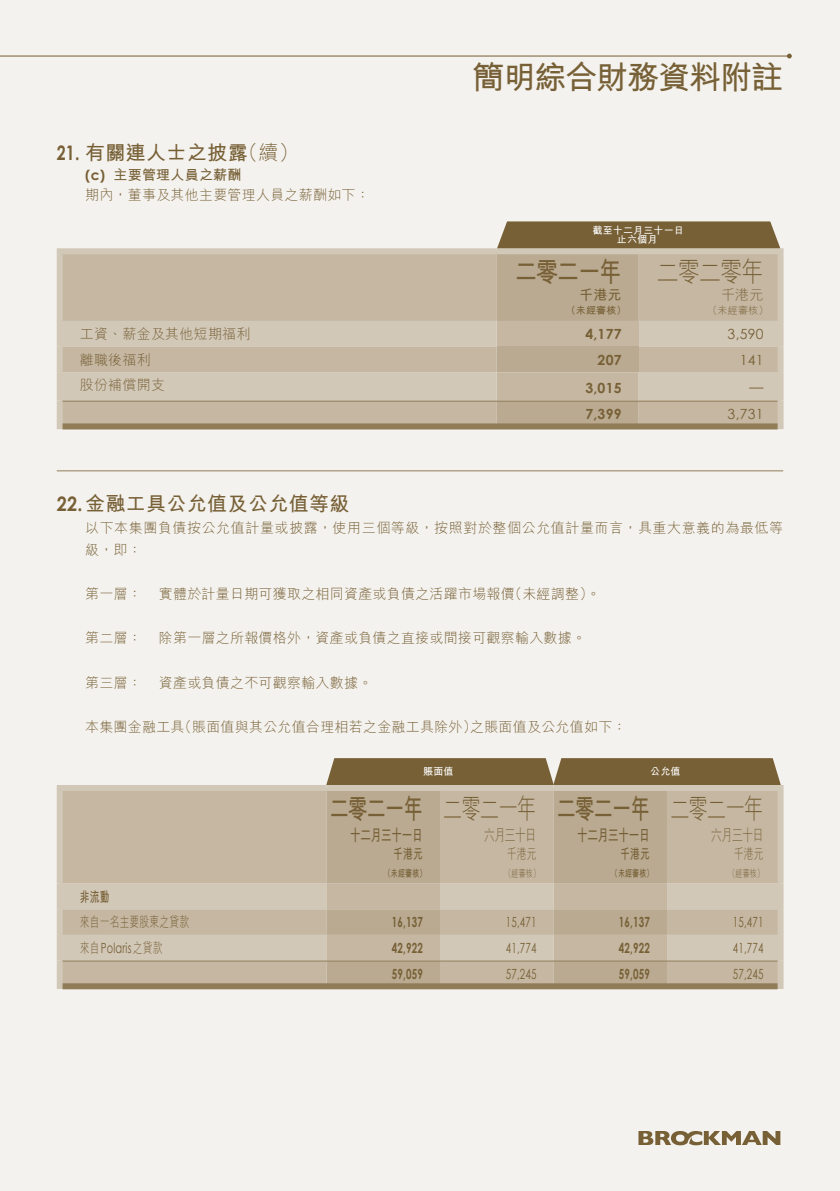
<style>
.page{position:relative;width:840px;height:1191px;background:#fff}
.page>*{position:absolute;margin:0;border:0;box-sizing:border-box;transform-origin:0 0}
.t1{font:700 32px "M Hei HK";letter-spacing:-.035em;color:#776036}
.t2{font:700 28px "M Hei HK";letter-spacing:-.06em;color:#776036;scale:.7 1}
.t3{font:300 28px "M Hei HK";letter-spacing:-.06em;color:#776036;scale:.7 1}
.t4{font:700 28px "M Hei HK";letter-spacing:-.06em;color:#776036;scale:.8 1}
.t5{font:300 28px "M Hei HK";letter-spacing:-.06em;color:#776036;scale:.8 1}
.t6{font:700 20px "M Hei HK";letter-spacing:.015em;color:#776036}
.t7{font:300 20px "M Hei HK";color:#776036}
.t8{font:700 16px "M Hei HK";letter-spacing:-.08em;color:#776036;scale:.7 1}
.t9{font:300 16px "M Hei HK";letter-spacing:-.08em;color:#776036;scale:.7 1}
.t10{font:300 14px "M Hei HK";letter-spacing:.015em;color:#776036}
.t11{font:300 14px/22px "M Hei HK";letter-spacing:.04em;color:#776036}
.t12{font:14px "Century Gothic";letter-spacing:.015em;color:#776036;scale:.7 1}
.t13{font:700 14px "Century Gothic";letter-spacing:.015em;color:#776036;scale:.7 1}
.t14{font:700 14px "Century Gothic";letter-spacing:.015em;color:#776036}
.t15{font:300 14px "M Hei HK";letter-spacing:.015em;color:#776036;scale:.7 1}
.t16{font:14px "Century Gothic";letter-spacing:.015em;color:#776036}
.t17{font:700 14px "M Hei HK";letter-spacing:.015em;color:#776036}
.t18{font:700 14px "M Hei HK";letter-spacing:.015em;color:#776036;scale:.7 1}
.t19{font:700 10px "M Hei HK";letter-spacing:.015em;color:#fff}
.t20{font:700 10px "M Hei HK";letter-spacing:.015em;color:#776036;scale:.7 1}
.t21{font:300 10px "M Hei HK";letter-spacing:.015em;color:#776036;scale:.7 1}
.t22{font:700 10px "M Hei HK";letter-spacing:.015em;color:#776036}
.t23{font:300 10px "M Hei HK";letter-spacing:.015em;color:#776036}
.s1{font-family:"Century Gothic"}
.s2{font-family:"M Hei HK";font-weight:300}
</style>
<div class="page">
<div style="left:0;top:0;width:839px;height:1191px;background:#f4f2ee"></div>
<svg style="left:638px;top:1131px;width:142px;height:14px"></svg>
<hr style="left:0;top:56px;width:789px;height:1px;background:#776036">
<svg style="left:786px;top:54px;width:5px;height:4px"></svg>
<div style="left:63px;top:254px;width:433px;height:67px;background:#c5b7a2"></div>
<div style="left:63px;top:321px;width:433px;height:25px;background:#d2c8b8"></div>
<svg style="left:63px;top:346px;width:433px;height:77px;background:#c9bdaa"></svg>
<div style="left:57px;top:254px;width:6px;height:67px;background:#d2c8b8"></div>
<div style="left:57px;top:248px;width:439px;height:6px;background:#d2c8b8"></div>
<div style="left:638px;top:248px;width:145px;height:6px;background:#d2c8b8"></div>
<div style="left:777px;top:254px;width:6px;height:67px;background:#d2c8b8"></div>
<div style="left:57px;top:321px;width:6px;height:25px;background:#d2c8b8"></div>
<div style="left:777px;top:321px;width:6px;height:25px;background:#d2c8b8"></div>
<div style="left:57px;top:346px;width:6px;height:26px;background:#d2c8b8"></div>
<div style="left:777px;top:346px;width:6px;height:26px;background:#d2c8b8"></div>
<div style="left:57px;top:372px;width:6px;height:29px;background:#d2c8b8"></div>
<div style="left:57px;top:401px;width:6px;height:28px;background:#d2c8b8"></div>
<div style="left:777px;top:372px;width:6px;height:29px;background:#d2c8b8"></div>
<div style="left:777px;top:401px;width:6px;height:28px;background:#d2c8b8"></div>
<svg style="left:496px;top:221px;width:283px;height:208px;background:#baab93"></svg>
<hr style="left:63px;top:401px;width:714px;height:1px;background:#917c58">
<div style="left:63px;top:423px;width:714px;height:6px;background:#917c58"></div>
<hr style="left:57px;top:470px;width:725px;height:1px;background:#917c58">
<div style="left:63px;top:791px;width:263px;height:192px;background:#c5b7a2"></div>
<svg style="left:63px;top:883px;width:263px;height:77px;background:#cdc2b0"></svg>
<div style="left:57px;top:791px;width:6px;height:92px;background:#d2c8b8"></div>
<div style="left:57px;top:785px;width:269px;height:6px;background:#d2c8b8"></div>
<div style="left:666px;top:785px;width:117px;height:6px;background:#d2c8b8"></div>
<div style="left:777px;top:791px;width:6px;height:92px;background:#d2c8b8"></div>
<div style="left:57px;top:883px;width:6px;height:26px;background:#d2c8b8"></div>
<div style="left:777px;top:883px;width:6px;height:26px;background:#d2c8b8"></div>
<div style="left:57px;top:909px;width:6px;height:26px;background:#d2c8b8"></div>
<div style="left:777px;top:909px;width:6px;height:26px;background:#d2c8b8"></div>
<div style="left:57px;top:935px;width:6px;height:25px;background:#d2c8b8"></div>
<div style="left:57px;top:960px;width:6px;height:29px;background:#d2c8b8"></div>
<div style="left:777px;top:935px;width:6px;height:25px;background:#d2c8b8"></div>
<div style="left:777px;top:960px;width:6px;height:29px;background:#d2c8b8"></div>
<svg style="left:326px;top:758px;width:454px;height:231px;background:#baab93"></svg>
<hr style="left:63px;top:960px;width:714px;height:1px;background:#917c58">
<div style="left:63px;top:983px;width:714px;height:6px;background:#917c58"></div>
<h3 class="t7" style="left:238px;top:142px;width:62px">（續(</h3>
<h3 class="t6" style="left:57px;top:138px;width:192px"><span class="s1">21.</span> 有關連人士之披露</h3>
<p class="t17" style="left:113px;top:164px;width:129px">主要管理人員之薪酬</p>
<p class="t14" style="left:85px;top:164px;width:22px">c( )</p>
<p class="t10" style="left:85px;top:187px;width:286px">期內，董事及其他主要管理人員之薪酬如下：</p>
<p class="t10" style="left:80px;top:327px;width:172px">工資、薪金及其他短期福利</p>
<p class="t10" style="left:80px;top:352px;width:72px">離職後福利</p>
<p class="t10" style="left:80px;top:378px;width:87px">股份補償開支</p>
<h1 class="t1" style="left:472px;top:54px;width:312px">簡明綜合財務資料附註</h1>
<p class="t19" style="left:592px;top:223px;width:93px">截至十二月三十一日</p>
<h2 class="t4" style="left:514px;top:251px;width:135px">二零二一年</h2>
<p class="t17" style="left:578px;top:285px;width:44px">千港元</p>
<p class="t22" style="left:565px;top:303px;width:62px">（未經審核(</p>
<p class="t19" style="left:616px;top:232px;width:42px">止六個月</p>
<h2 class="t5" style="left:656px;top:257px;width:135px">二零二零年</h2>
<p class="t10" style="left:720px;top:288px;width:44px">千港元</p>
<p class="t23" style="left:707px;top:305px;width:62px">（未經審核(</p>
<p class="t16" style="left:727px;top:324px;width:37px">3,590</p>
<p class="t14" style="left:585px;top:323px;width:38px">4,177</p>
<p class="t14" style="left:597px;top:349px;width:25px">207</p>
<p class="t16" style="left:739px;top:350px;width:25px">141</p>
<p class="t14" style="left:585px;top:377px;width:38px">3,015</p>
<p class="t16" style="left:749px;top:377px;width:15px">—</p>
<p class="t14" style="left:585px;top:403px;width:38px">7,399</p>
<p class="t16" style="left:727px;top:404px;width:37px">3,731</p>
<h3 class="t6" style="left:57px;top:489px;width:294px"><span class="s1">22.</span>金融工具公允值及公允值等級</h3>
<p class="t11" style="left:85px;top:517px;width:699px">以下本集團負債按公允值計量或披露，使用三個等級，按照對於整個公允值計量而言，具重大意義的為最低等級，即：</p>
<p class="t10" style="left:508px;top:587px;width:94px">（未經調整。(</p>
<p class="t10" style="left:85px;top:587px;width:58px">第一層：</p>
<p class="t10" style="left:159px;top:587px;width:357px">實體於計量日期可獲取之相同資產或負債之活躍市場報價</p>
<p class="t10" style="left:85px;top:631px;width:58px">第二層：</p>
<p class="t10" style="left:85px;top:675px;width:58px">第三層：</p>
<p class="t10" style="left:159px;top:631px;width:428px">除第一層之所報價格外，資產或負債之直接或間接可觀察輸入數據。</p>
<p class="t10" style="left:159px;top:675px;width:215px">資產或負債之不可觀察輸入數據。</p>
<p class="t10" style="left:178px;top:719px;width:300px">（賬面值與其公允值合理相若之金融工具除外）</p>
<p class="t10" style="left:85px;top:719px;width:101px">本集團金融工具</p>
<p class="t10" style="left:470px;top:719px;width:158px">之賬面值及公允值如下：</p>
<p class="t19" style="left:423px;top:764px;width:32px">賬面值</p>
<p class="t19" style="left:650px;top:764px;width:32px">公允值</p>
<p class="t18" style="left:80px;top:886px;width:44px">非流動</p>
<p class="t15" style="left:80px;top:915px;width:158px">來自一名主要股東之貸款</p>
<p class="t12" style="left:80px;top:938px;width:120px"><span class="s2">來自</span>Polaris<span class="s2">之貸款</span></p>
<h2 class="t2" style="left:329px;top:788px;width:135px">二零二一年</h2>
<p class="t8" style="left:349px;top:823px;width:106px">十二月三十一日</p>
<p class="t18" style="left:393px;top:843px;width:44px">千港元</p>
<p class="t20" style="left:383px;top:865px;width:62px">（未經審核(</p>
<h2 class="t3" style="left:442px;top:794px;width:135px">二零二一年</h2>
<p class="t9" style="left:483px;top:826px;width:76px">六月三十日</p>
<p class="t15" style="left:506px;top:846px;width:44px">千港元</p>
<p class="t21" style="left:504px;top:868px;width:52px">（經審核(</p>
<h2 class="t2" style="left:556px;top:788px;width:135px">二零二一年</h2>
<p class="t8" style="left:576px;top:823px;width:106px">十二月三十一日</p>
<p class="t18" style="left:620px;top:843px;width:44px">千港元</p>
<p class="t20" style="left:610px;top:865px;width:62px">（未經審核(</p>
<h2 class="t3" style="left:669px;top:794px;width:135px">二零二一年</h2>
<p class="t9" style="left:710px;top:826px;width:76px">六月三十日</p>
<p class="t15" style="left:733px;top:846px;width:44px">千港元</p>
<p class="t21" style="left:728px;top:868px;width:52px">（經審核(</p>
<p class="t13" style="left:392px;top:911px;width:46px">16,137</p>
<p class="t12" style="left:505px;top:912px;width:45px">15,471</p>
<p class="t13" style="left:618px;top:911px;width:46px">16,137</p>
<p class="t12" style="left:732px;top:912px;width:45px">15,471</p>
<p class="t13" style="left:392px;top:937px;width:46px">42,922</p>
<p class="t12" style="left:505px;top:938px;width:45px">41,774</p>
<p class="t13" style="left:618px;top:937px;width:46px">42,922</p>
<p class="t12" style="left:732px;top:938px;width:45px">41,774</p>
<p class="t13" style="left:392px;top:963px;width:46px">59,059</p>
<p class="t12" style="left:505px;top:963px;width:45px">57,245</p>
<p class="t13" style="left:618px;top:963px;width:46px">59,059</p>
<p class="t12" style="left:732px;top:963px;width:45px">57,245</p>
</div>
